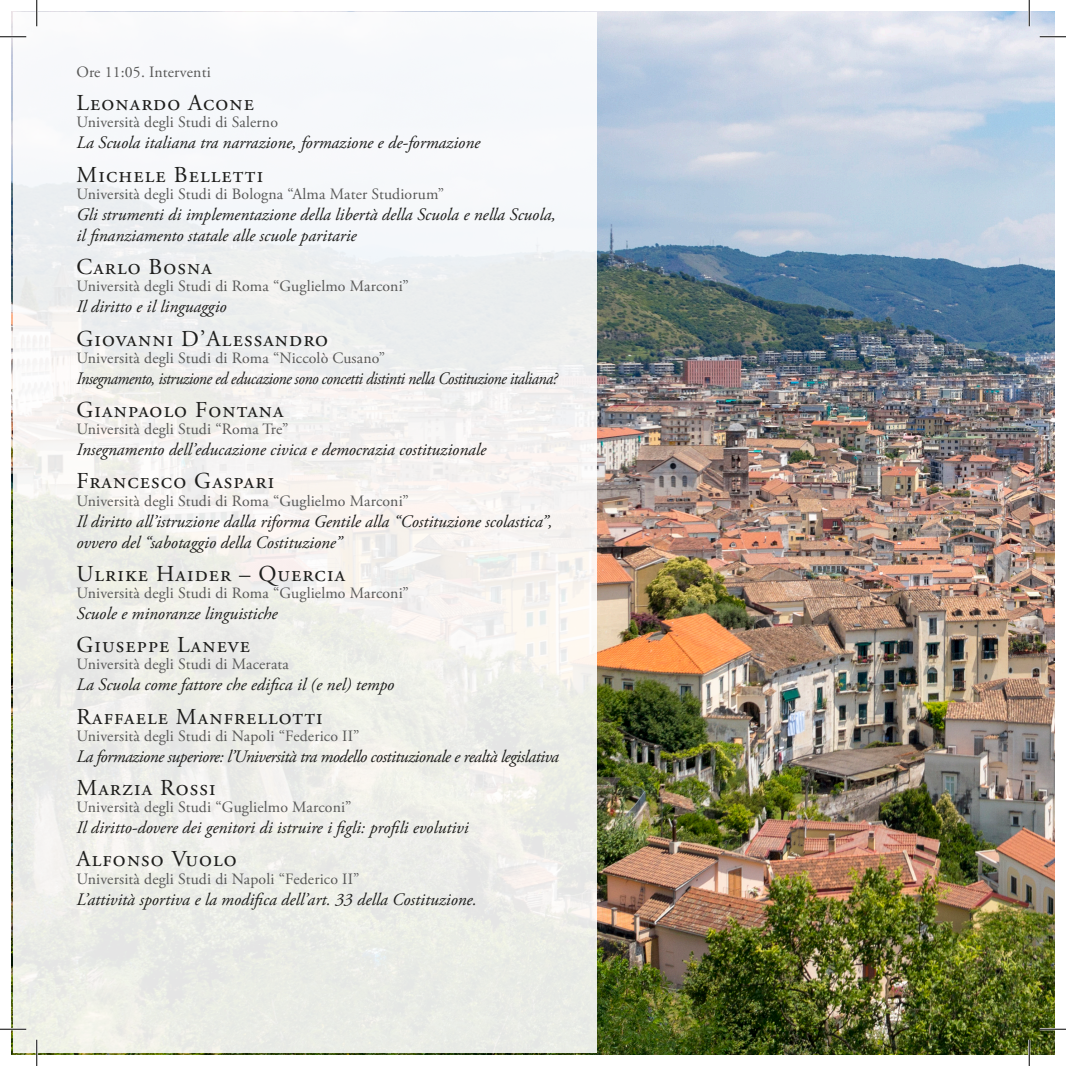
<style>
.page{position:relative;width:1066px;height:1066px;background:#fff}
.page>*{position:absolute;margin:0;border:0;box-sizing:border-box;transform-origin:0 0}
.t1{font:22.75px "Adobe Garamond Pro";letter-spacing:.05em;color:#1d1d1b}
.t2{font:italic 17.5px/21px "Adobe Garamond Pro";color:#1d1d1b}
.t3{font:italic 17.5px "Adobe Garamond Pro";letter-spacing:-.03em;color:#1d1d1b;scale:.92 1}
.t4{font:italic 17.5px "Adobe Garamond Pro";letter-spacing:-.03em;color:#1d1d1b}
.t5{font:15.75px "Adobe Garamond Pro";letter-spacing:-.015em;color:#575756}
</style>
<div class="page">
<img style="left:12px;top:12px;width:1042px;height:1042px">
<div style="left:13px;top:13px;width:583px;height:1040px;background:linear-gradient(to right,#f0f0ee,#f2f2f0)"></div>
<hr style="left:0;top:36px;width:26px;height:2px;background:#fff">
<hr style="left:1039px;top:36px;width:27px;height:2px;background:#fff">
<hr style="left:0;top:1028px;width:26px;height:2px;background:#fff">
<hr style="left:1039px;top:1028px;width:27px;height:2px;background:#fff">
<hr style="left:36px;top:0;width:2px;height:26px;background:#fff">
<hr style="left:36px;top:1039px;width:2px;height:27px;background:#fff">
<hr style="left:1028px;top:0;width:2px;height:26px;background:#fff">
<hr style="left:1028px;top:1039px;width:2px;height:27px;background:#fff">
<svg style="left:0;top:36px;width:26px;height:1px"></svg>
<svg style="left:1039px;top:36px;width:27px;height:1px"></svg>
<svg style="left:0;top:1029px;width:26px;height:1px"></svg>
<svg style="left:1039px;top:1029px;width:27px;height:1px"></svg>
<svg style="left:36px;top:0;width:1px;height:26px"></svg>
<svg style="left:36px;top:1039px;width:1px;height:27px"></svg>
<svg style="left:1029px;top:0;width:1px;height:26px"></svg>
<svg style="left:1029px;top:1039px;width:1px;height:27px"></svg>
<p class="t5" style="left:76px;top:62px;width:136px">Ore 11:05. Interventi</p>
<p class="t1" style="left:76px;top:89px;width:179px">Leonardo Acone</p>
<p class="t5" style="left:76px;top:113px;width:203px">Università degli Studi di Salerno</p>
<p class="t2" style="left:76px;top:133px;width:405px">La Scuola italiana tra narrazione, formazione e de-formazione</p>
<p class="t1" style="left:76px;top:161px;width:188px">Michele Belletti</p>
<p class="t5" style="left:76px;top:184px;width:369px">Università degli Studi di Bologna “Alma Mater Studiorum”</p>
<p class="t2" style="left:76px;top:204px;width:481px">Gli strumenti di implementazione della libertà della Scuola e nella Scuola, il finanziamento statale alle scuole paritarie</p>
<p class="t1" style="left:76px;top:253px;width:137px">Carlo Bosna</p>
<p class="t5" style="left:76px;top:277px;width:334px">Università degli Studi di Roma “Guglielmo Marconi”</p>
<p class="t2" style="left:76px;top:297px;width:152px">Il diritto e il linguaggio</p>
<p class="t1" style="left:76px;top:325px;width:253px">Giovanni D’Alessandro</p>
<p class="t5" style="left:76px;top:348px;width:310px">Università degli Studi di Roma “Niccolò Cusano”</p>
<p class="t3" style="left:76px;top:367px;width:524px">Insegnamento, istruzione ed educazione sono concetti distinti nella Costituzione italiana?</p>
<p class="t1" style="left:76px;top:396px;width:209px">Gianpaolo Fontana</p>
<p class="t5" style="left:76px;top:419px;width:213px">Università degli Studi “Roma Tre”</p>
<p class="t2" style="left:76px;top:439px;width:411px">Insegnamento dell’educazione civica e democrazia costituzionale</p>
<p class="t1" style="left:76px;top:467px;width:199px">Francesco Gaspari</p>
<p class="t5" style="left:76px;top:491px;width:334px">Università degli Studi di Roma “Guglielmo Marconi”</p>
<p class="t2" style="left:76px;top:511px;width:477px">Il diritto all’istruzione dalla riforma Gentile alla “Costituzione scolastica”, ovvero del “sabotaggio della Costituzione”</p>
<p class="t1" style="left:76px;top:560px;width:270px">Ulrike Haider – Quercia</p>
<p class="t5" style="left:76px;top:583px;width:334px">Università degli Studi di Roma “Guglielmo Marconi”</p>
<p class="t2" style="left:76px;top:603px;width:203px">Scuole e minoranze linguistiche</p>
<p class="t1" style="left:76px;top:631px;width:175px">Giuseppe Laneve</p>
<p class="t5" style="left:76px;top:655px;width:214px">Università degli Studi di Macerata</p>
<p class="t2" style="left:76px;top:675px;width:319px">La Scuola come fattore che edifica il (e nel) tempo</p>
<p class="t1" style="left:76px;top:703px;width:248px">Raffaele Manfrellotti</p>
<p class="t5" style="left:76px;top:726px;width:285px">Università degli Studi di Napoli “Federico II”</p>
<p class="t4" style="left:76px;top:745px;width:484px">La formazione superiore: l’Università tra modello costituzionale e realtà legislativa</p>
<p class="t1" style="left:76px;top:774px;width:141px">Marzia Rossi</p>
<p class="t5" style="left:76px;top:797px;width:276px">Università degli Studi “Guglielmo Marconi”</p>
<p class="t2" style="left:76px;top:817px;width:393px">Il diritto-dovere dei genitori di istruire i figli: profili evolutivi</p>
<p class="t1" style="left:76px;top:845px;width:162px">Alfonso Vuolo</p>
<p class="t5" style="left:76px;top:869px;width:285px">Università degli Studi di Napoli “Federico II”</p>
<p class="t2" style="left:76px;top:889px;width:402px">L’attività sportiva e la modifica dell’art. 33 della Costituzione.</p>
</div>
